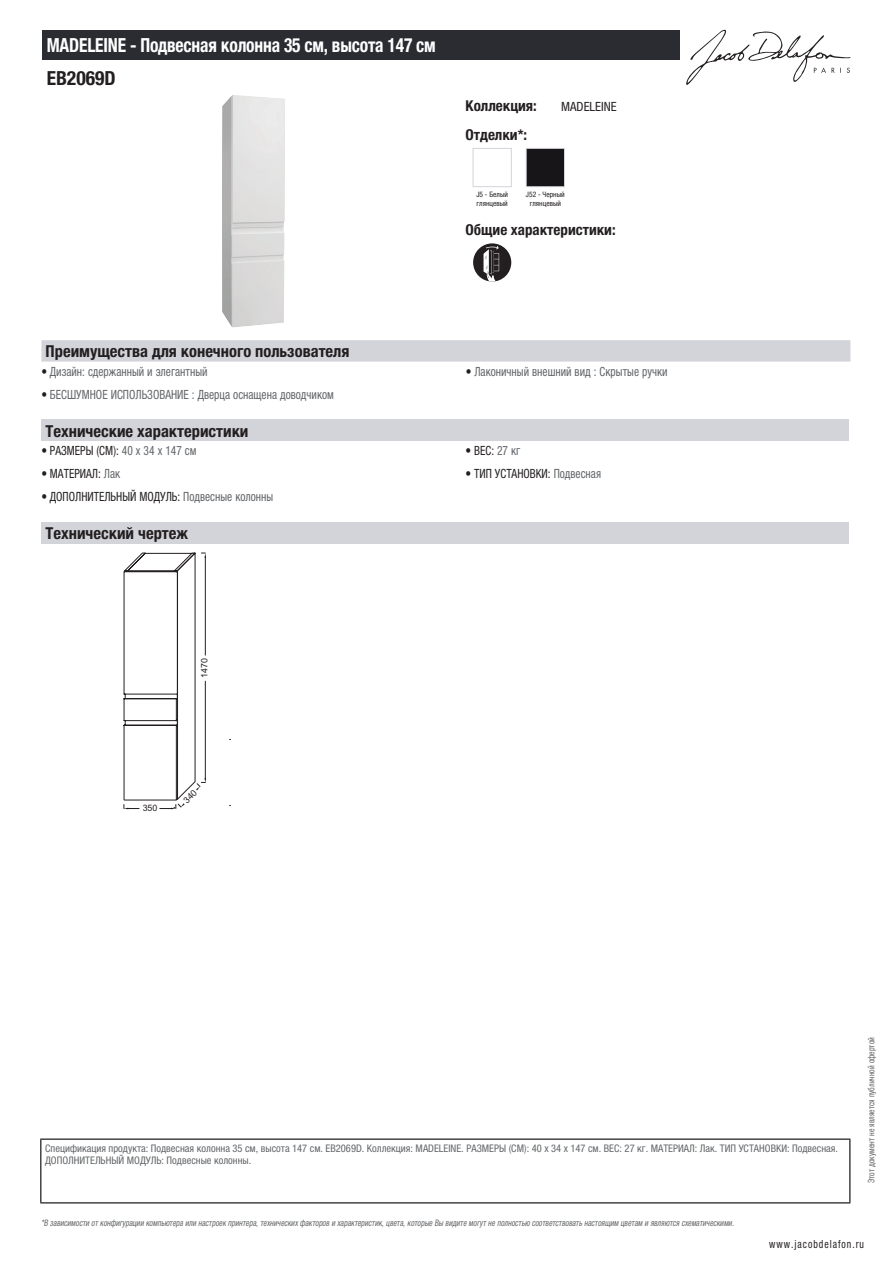
<style>
.page{position:relative;width:893px;height:1263px;background:#fff}
.page>*{position:absolute;margin:0;border:0;box-sizing:border-box;transform-origin:0 0}
.t1{font:700 condensed 19.5px "Helvetica Neue LTCYR";letter-spacing:-.01em;color:#fff;scale:.9 1}
.t2{font:700 condensed 19.5px "Helvetica Neue LTCYR";color:#231f20}
.t3{font:700 condensed 16.5px "Helvetica Neue LTCYR";color:#231f20}
.t4{font:700 condensed 15px "Helvetica Neue LTCYR";color:#231f20}
.t5{font:condensed 12.75px "Helvetica Neue LTCYR";color:#626568;scale:.9 1}
.t6{font:condensed 12.75px "Helvetica Neue LTCYR";color:#231f20;scale:.9 1}
.t7{font:condensed 12.75px "Helvetica Neue LTCYR";color:#231f20}
.t8{font:condensed 11.25px "Helvetica Neue LTCYR";letter-spacing:.1em;color:#231f20;scale:.87 1}
.t9{font:condensed 10.5px/12px "Helvetica Neue LTCYR";color:#626568}
.t10{font:italic condensed 9px "Helvetica Neue LTCYR";color:#626568;scale:.87 1}
.t11{font:condensed 9px "Helvetica Neue LTCYR";color:#626568;scale:.87 1}
.t12{font:8.85px "Arial";color:#231f20}
.t13{font:condensed 7.5px/9px "Helvetica Neue LTCYR";color:#231f20}
.s1{color:#231f20}
.s2{color:#626568}
</style>
<div class="page">
<svg style="left:686px;top:30px;width:164px;height:55px"></svg>
<img style="left:222px;top:95px;width:63px;height:233px">
<div style="left:473px;top:148px;width:39px;height:39px;border:1px solid #d3d4da"></div>
<img style="left:528px;top:150px;width:35px;height:35px">
<div style="left:526px;top:148px;width:39px;height:39px;border:1px solid #d3d4da"></div>
<div style="left:473px;top:243px;width:38px;height:39px;background:#231f20;border-radius:19px"></div>
<svg style="left:484px;top:245px;width:15px;height:37px"></svg>
<div style="left:41px;top:340px;width:809px;height:22px;background:#d3d4da"></div>
<div style="left:41px;top:420px;width:808px;height:21px;background:#d3d4da"></div>
<div style="left:41px;top:522px;width:808px;height:21px;background:#d3d4da"></div>
<div style="left:43px;top:30px;width:637px;height:30px;background:#2a2c32"></div>
<hr style="left:40px;top:1138px;width:810px;height:2px;background:#040503">
<hr style="left:40px;top:1140px;width:1px;height:62px;background:#040503">
<hr style="left:849px;top:1140px;width:1px;height:62px;background:#040503">
<hr style="left:40px;top:1202px;width:810px;height:1px;background:#040503">
<svg style="left:123px;top:552px;width:83px;height:257px"></svg>
<h1 class="t1" style="left:47px;top:34px;width:434px">MADELEINE - Подвесная колонна 35 см, высота 147 см</h1>
<h1 class="t2" style="left:47px;top:67px;width:70px">EB2069D</h1>
<h3 class="t4" style="left:466px;top:97px;width:73px">Коллекция:</h3>
<p class="t7" style="left:561px;top:99px;width:57px">MADELEINE</p>
<h3 class="t4" style="left:466px;top:126px;width:63px">Отделки*:</h3>
<p class="t13" style="left:476px;top:190px;width:33px">J5 - Белый глянцевый</p>
<p class="t13" style="left:526px;top:190px;width:40px;text-align:center">J52 - Черный глянцевый</p>
<h3 class="t4" style="left:466px;top:221px;width:152px">Общие характеристики:</h3>
<h2 class="t3" style="left:46px;top:342px;width:305px">Преимущества для конечного пользователя</h2>
<p class="t5" style="left:41px;top:364px;width:186px"><span class="s1">•</span> Дизайн: сдержанный и элегантный</p>
<p class="t5" style="left:466px;top:364px;width:226px"><span class="s1">•</span> Лаконичный внешний вид : Скрытые ручки</p>
<p class="t5" style="left:41px;top:387px;width:327px"><span class="s1">•</span> БЕСШУМНОЕ ИСПОЛЬЗОВАНИЕ : Дверца оснащена доводчиком</p>
<h2 class="t3" style="left:46px;top:422px;width:204px">Технические характеристики</h2>
<p class="t6" style="left:41px;top:444px;width:174px">• РАЗМЕРЫ (СМ): <span class="s2">40 x 34 x 147 см</span></p>
<p class="t6" style="left:466px;top:444px;width:62px">• ВЕС: <span class="s2">27 кг</span></p>
<p class="t6" style="left:41px;top:466px;width:89px">• МАТЕРИАЛ: <span class="s2">Лак</span></p>
<p class="t6" style="left:466px;top:466px;width:152px">• ТИП УСТАНОВКИ: <span class="s2">Подвесная</span></p>
<p class="t6" style="left:41px;top:489px;width:259px">• ДОПОЛНИТЕЛЬНЫЙ МОДУЛЬ: <span class="s2">Подвесные колонны</span></p>
<h2 class="t3" style="left:46px;top:524px;width:144px">Технический чертеж</h2>
<p class="t12" style="left:198px;top:678px;width:21px;rotate:-90deg">1470</p>
<p class="t12" style="left:143px;top:801px;width:16px">350</p>
<p class="t9" style="left:45px;top:1142px;width:794px">Спецификация продукта: Подвесная колонна 35 см, высота 147 см. EB2069D. Коллекция: MADELEINE. РАЗМЕРЫ (СМ): 40 x 34 x 147 см. ВЕС: 27 кг. МАТЕРИАЛ: Лак. ТИП УСТАНОВКИ: Подвесная.<br>ДОПОЛНИТЕЛЬНЫЙ МОДУЛЬ: Подвесные колонны.</p>
<p class="t10" style="left:41px;top:1218px;width:800px">*В зависимости отконфигурации компьютера или настроек принтера,техническихфакторов и характеристик,цвета,которые Вы видите могутне полностью соответствоватьнастоящим цветам и являются схематическими.</p>
<p class="t11" style="left:866px;top:1183px;width:169px;rotate:-90deg">Этот документ не является публичной офертой</p>
<p class="t8" style="left:769px;top:1237px;width:110px">www.jacobdelafon.ru</p>
</div>
